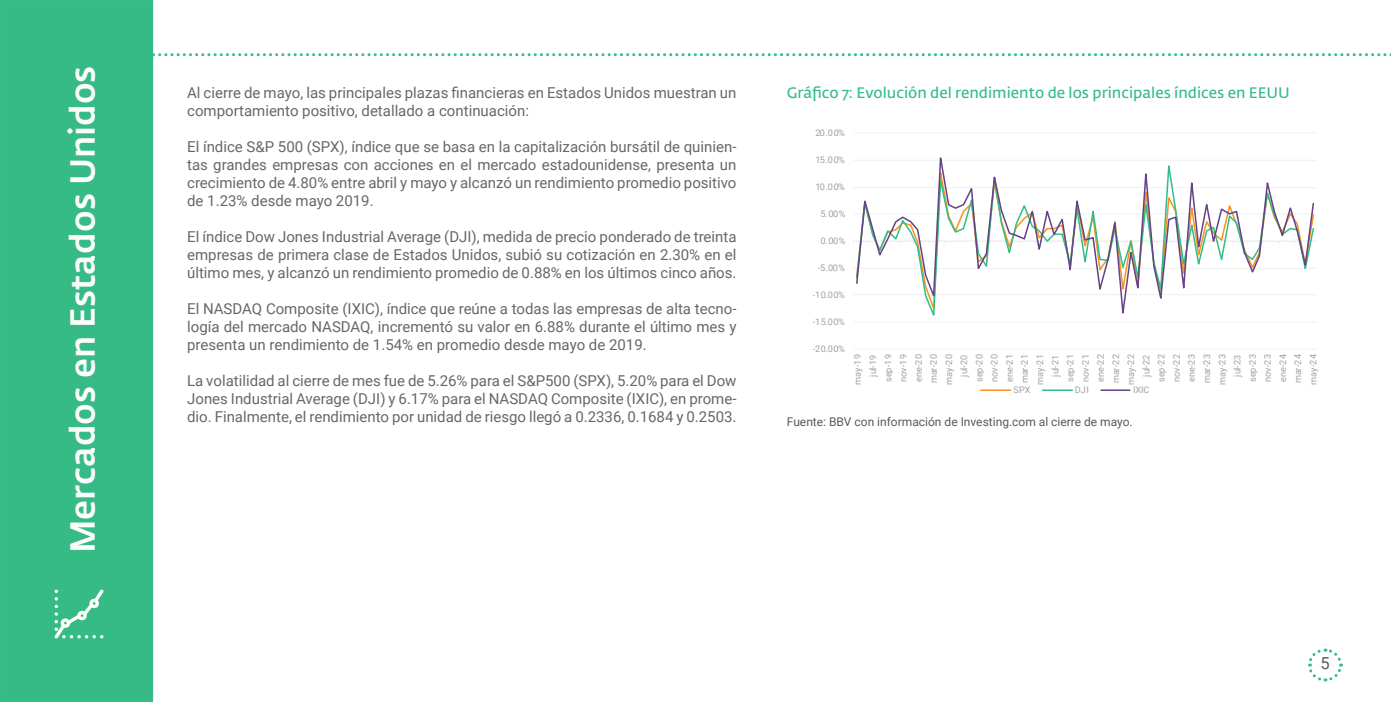
<style>
.page{position:relative;width:1391px;height:702px;background:#fff}
.page>*{position:absolute;margin:0;border:0;box-sizing:border-box;transform-origin:0 0}
.t1{font:500 34.5px "Fedra Sans Std";color:#fcfcfc}
.t2{font:16.5px "Roboto";color:#58595c}
.t3{font:15px/18px "Roboto";color:#67676a;text-align:justify}
.t4{font:15px "Fedra Sans Std";color:#36bc87}
.t5{font:12px "Roboto";color:#58595c}
.t6{font:9.15px/15.1px "Roboto";color:#a0a1a3;text-align:right}
</style>
<div class="page">
<div style="left:1px;top:1px;width:151px;height:700px;background:#36bb87"></div>
<div style="left:0;top:0;width:153px;height:702px;border:2px solid #36bc87"></div>
<img style="left:54px;top:589px;width:50px;height:50px">
<svg style="left:150px;top:53px;width:1241px;height:3px"></svg>
<svg style="left:1308px;top:648px;width:35px;height:34px"></svg>
<hr style="left:853px;top:348px;width:463px;height:2px;background:#f2f2f2">
<hr style="left:853px;top:321px;width:463px;height:1px;background:#f2f2f2">
<hr style="left:853px;top:294px;width:463px;height:1px;background:#f2f2f2">
<hr style="left:853px;top:268px;width:463px;height:1px;background:#f2f2f2">
<hr style="left:853px;top:213px;width:463px;height:1px;background:#f2f2f2">
<hr style="left:853px;top:187px;width:463px;height:1px;background:#f2f2f2">
<hr style="left:853px;top:160px;width:463px;height:1px;background:#f2f2f2">
<hr style="left:853px;top:132px;width:463px;height:2px;background:#f2f2f2">
<hr style="left:853px;top:240px;width:463px;height:2px;background:#e9e9ea">
<svg style="left:855px;top:157px;width:459px;height:159px"></svg>
<hr style="left:980px;top:389px;width:30px;height:2px;background:#f7941e">
<hr style="left:1042px;top:389px;width:30px;height:2px;background:#36bc87">
<hr style="left:1101px;top:389px;width:28px;height:2px;background:#654388">
<p class="t1" style="left:61px;top:553px;width:489px;rotate:-90deg">Mercados en Estados Unidos</p>
<p class="t3" style="left:187px;top:83px;width:551px">Al cierre de mayo, las principales plazas financieras en Estados Unidos muestran un</p>
<p class="t4" style="left:787px;top:84px;width:504px">Gráfico 7: Evolución del rendimiento de los principales índices en EEUU</p>
<p class="t3" style="left:187px;top:101px;width:343px">comportamiento positivo, detallado a continuación:</p>
<p class="t3" style="left:187px;top:137px;width:551px">El índice S&amp;P 500 (SPX), índice que se basa en la capitalización bursátil de quinien&shy;tas grandes empresas con acciones en el mercado estadounidense, presenta un crecimiento de 4.80% entre abril y mayo y alcanzó un rendimiento promedio positivo de 1.23% desde mayo 2019.</p>
<p class="t3" style="left:187px;top:227px;width:551px">El índice Dow Jones Industrial Average (DJI), medida de precio ponderado de treinta empresas de primera clase de Estados Unidos, subió su cotización en 2.30% en el último mes, y alcanzó un rendimiento promedio de 0.88% en los últimos cinco años.</p>
<p class="t3" style="left:187px;top:299px;width:551px">El NASDAQ Composite (IXIC), índice que reúne a todas las empresas de alta tecno&shy;logía del mercado NASDAQ, incrementó su valor en 6.88% durante el último mes y presenta un rendimiento de 1.54% en promedio desde mayo de 2019.</p>
<p class="t3" style="left:187px;top:371px;width:551px">La volatilidad al cierre de mes fue de 5.26% para el S&amp;P500 (SPX), 5.20% para el Dow Jones Industrial Average (DJI) y 6.17% para el NASDAQ Composite (IXIC), en prome&shy;dio. Finalmente, el rendimiento por unidad de riesgo llegó a 0.2336, 0.1684 y 0.2503.</p>
<p class="t6" style="left:815px;top:125px;width:31px">20.00%</p>
<p class="t6" style="left:815px;top:152px;width:31px">15.00%</p>
<p class="t6" style="left:815px;top:179px;width:31px">10.00%</p>
<p class="t6" style="left:820px;top:206px;width:27px">5.00%</p>
<p class="t6" style="left:820px;top:233px;width:27px">0.00%</p>
<p class="t6" style="left:818px;top:260px;width:29px">-5.00%</p>
<p class="t6" style="left:812px;top:287px;width:33px">-10.00%</p>
<p class="t6" style="left:812px;top:314px;width:33px">-15.00%</p>
<p class="t6" style="left:812px;top:341px;width:33px">-20.00%</p>
<p class="t6" style="left:849px;top:384px;width:32px;rotate:-90deg">may-19 jul-19 sep-19 nov-19 ene-20 mar-20 may-20 jul-20 sep-20 nov-20 ene-21 mar-21 may-21 jul-21 sep-21 nov-21 ene-22 mar-22 may-22 jul-22 sep-22 nov-22 ene-23 mar-23 may-23 jul-23 sep-23 nov-23 ene-24 mar-24 may-24</p>
<p class="t6" style="left:1013px;top:382px;width:19px">SPX</p>
<p class="t6" style="left:1075px;top:382px;width:15px">DJI</p>
<p class="t6" style="left:1133px;top:382px;width:18px">IXIC</p>
<p class="t5" style="left:787px;top:413px;width:347px">Fuente: BBV con información de Investing.com al cierre de mayo.</p>
<p class="t2" style="left:1320px;top:652px;width:11px">5</p>
</div>
